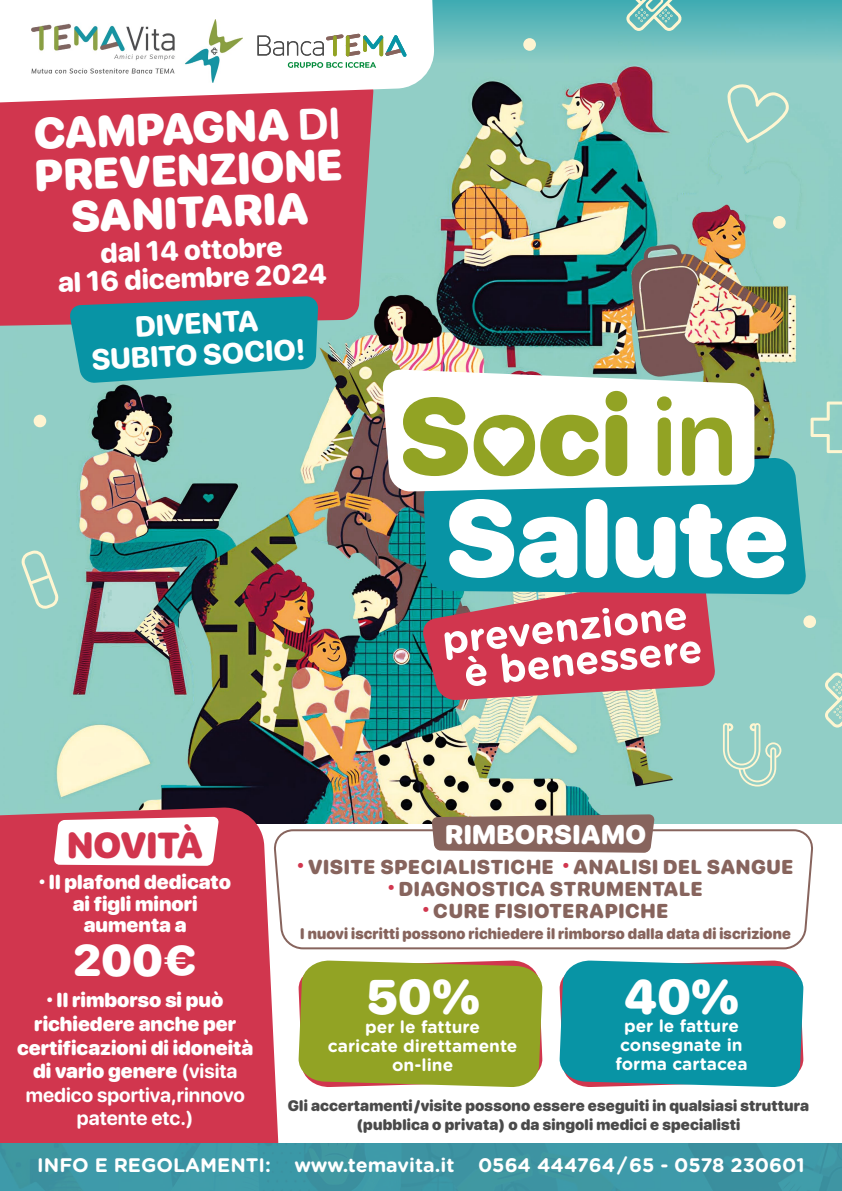
<style>
.page{position:relative;width:842px;height:1191px;background:#fff}
.page>*{position:absolute;margin:0;border:0;box-sizing:border-box;transform-origin:0 0}
.t1{font:900 48.4px "SF Pro Rounded";color:#fff}
.t2{font:900 44px "SF Pro Rounded";color:#fff}
.t3{font:900 43.8px/42px "SF Pro Rounded";color:#fff;text-align:center}
.t4{font:900 36px "SF Pro Rounded";color:#d1364e}
.t5{font:700 32px "Poppins";color:#fff}
.t6{font:800 29.1px/31px "SF Pro Rounded";color:#fff;text-align:center}
.t7{font:800 27.8px/28px "SF Pro Rounded";color:#fff;text-align:center}
.t8{font:900 26.8px "SF Pro Rounded";letter-spacing:.01em;color:#fff}
.t9{font:900 20px/23.6px "SF Pro Rounded";color:#fff;text-align:center}
.t10{font:900 20px/22px "SF Pro Rounded";letter-spacing:.03em;color:#87645d;text-align:center}
.t11{font:700 19.6px "Gotham Rounded";color:#fff}
.t12{font:700 17.3px/18.8px "Gotham Rounded";color:#fff;text-align:center}
.t13{font:900 15.1px/18.7px "SF Pro Rounded";letter-spacing:.01em;color:#4a4a4a;text-align:center}
.t14{font:900 15.1px "SF Pro Rounded";letter-spacing:.01em;color:#87645d}
.s1{font-weight:700}
.s2{font-family:"Poppins";font-weight:700;font-size:34px;color:#d1364e}
</style>
<div class="page">
<svg style="left:284px;top:829px;width:529px;height:121px"></svg>
<img style="left:0;top:63px;width:842px;height:760px">
<div style="left:0;top:107px;width:374px;height:220px;background:#d1364e"></div>
<div style="left:0;top:0;width:842px;height:63px;background:linear-gradient(to bottom,#3eabb2,#8ecdc6)"></div>
<svg style="left:0;top:0;width:435px;height:107px"></svg>
<svg style="left:257px;top:34px;width:150px;height:34px"></svg>
<img style="left:31px;top:19px;width:211px;height:63px">
<svg style="left:432px;top:814px;width:223px;height:38px;background:#8c6c64"></svg>
<svg style="left:423px;top:457px;width:384px;height:137px;background:#1e9ca9"></svg>
<svg style="left:382px;top:369px;width:372px;height:123px"></svg>
<svg style="left:421px;top:499px;width:365px;height:201px"></svg>
<svg style="left:403px;top:391px;width:329px;height:85px"></svg>
<svg style="left:0;top:807px;width:284px;height:336px;background:#d04057"></svg>
<img style="left:0;top:1143px;width:842px;height:48px">
<svg style="left:298px;top:960px;width:245px;height:127px;background:#9aa632"></svg>
<svg style="left:559px;top:960px;width:245px;height:127px;background:#1c98a8"></svg>
<svg style="left:811px;top:401px;width:31px;height:52px;background:#a5d5c7"></svg>
<svg style="left:626px;top:0;width:56px;height:31px;background:#89c8bf"></svg>
<svg style="left:825px;top:672px;width:17px;height:55px"></svg>
<svg style="left:20px;top:549px;width:40px;height:61px;background:#a6d5c8"></svg>
<svg style="left:723px;top:723px;width:58px;height:63px;background:#a7d6c8"></svg>
<svg style="left:727px;top:83px;width:63px;height:60px;background:#a1d3c7"></svg>
<div style="left:773px;top:216px;width:13px;height:13px;background:#fff4d1;border-radius:50%"></div>
<div style="left:34px;top:415px;width:12px;height:12px;background:#fff4d1;border-radius:50%"></div>
<div style="left:523px;top:38px;width:13px;height:13px;background:#fff4d1;border-radius:50%"></div>
<div style="left:803px;top:615px;width:13px;height:13px;background:#fff4d1;border-radius:50%"></div>
<svg style="left:69px;top:296px;width:249px;height:87px;background:#2294a3"></svg>
<svg style="left:54px;top:816px;width:165px;height:50px"></svg>
<h3 class="t3" style="left:33px;top:113px;width:310px;rotate:-2deg">CAMPAGNA <span class="s1">DI<br></span>PREVENZIONE<br>SANITARIA</h3>
<h3 class="t7" style="left:57px;top:241px;width:270px;rotate:-2deg">dal 14 ottobre<br>al 16 dicembre 2024</h3>
<h3 class="t6" style="left:89px;top:314px;width:216px;rotate:-3deg">DIVENTA<br>SUBITO SOCIO!</h3>
<h3 class="t4" style="left:67px;top:824px;width:138px">NOVITÀ</h3>
<h3 class="t8" style="left:445px;top:819px;width:202px">RIMBORSIAMO</h3>
<p class="t10" style="left:298px;top:856px;width:497px"><span class="s2">˙</span> VISITE SPECIALISTICHE <span class="s2">˙</span> ANALISI DEL SANGUE <span class="s2">˙</span> DIAGNOSTICA STRUMENTALE<br><span class="s2">˙</span> CURE FISIOTERAPICHE</p>
<p class="t14" style="left:300px;top:924px;width:492px">I nuovi iscritti possono richiedere il rimborso dalla data di iscrizione</p>
<h3 class="t5" style="left:39px;top:874px;width:7px">˙</h3>
<p class="t9" style="left:49px;top:871px;width:184px;line-height:21.6px">Il plafond dedicato ai figli minori aumenta a</p>
<h2 class="t2" style="left:73px;top:935px;width:125px">200€</h2>
<h3 class="t5" style="left:47px;top:992px;width:7px">˙</h3>
<h1 class="t1" style="left:624px;top:968px;width:117px">40%</h1>
<p class="t12" style="left:615px;top:1016px;width:134px">per le fatture consegnate in forma cartacea</p>
<h1 class="t1" style="left:366px;top:969px;width:116px">50%</h1>
<p class="t12" style="left:328px;top:1035px;width:191px">caricate direttamente on-line</p>
<p class="t9" style="left:17px;top:988px;width:238px">Il rimborso si può richiedere anche per certificazioni di idoneità di vario genere <span class="s1">(visita medico sportiva,rinnovo patente etc.)</span></p>
<p class="t12" style="left:365px;top:1017px;width:116px">per le fatture</p>
<p class="t13" style="left:288px;top:1096px;width:523px">Gli accertamenti/visite possono essere eseguiti in qualsiasi struttura (pubblica o privata) o da singoli medici e specialisti</p>
<p class="t11" style="left:37px;top:1150px;width:769px">INFO E REGOLAMENTI: www.temavita.it 0564 444764/65 - 0578 230601</p>
</div>
